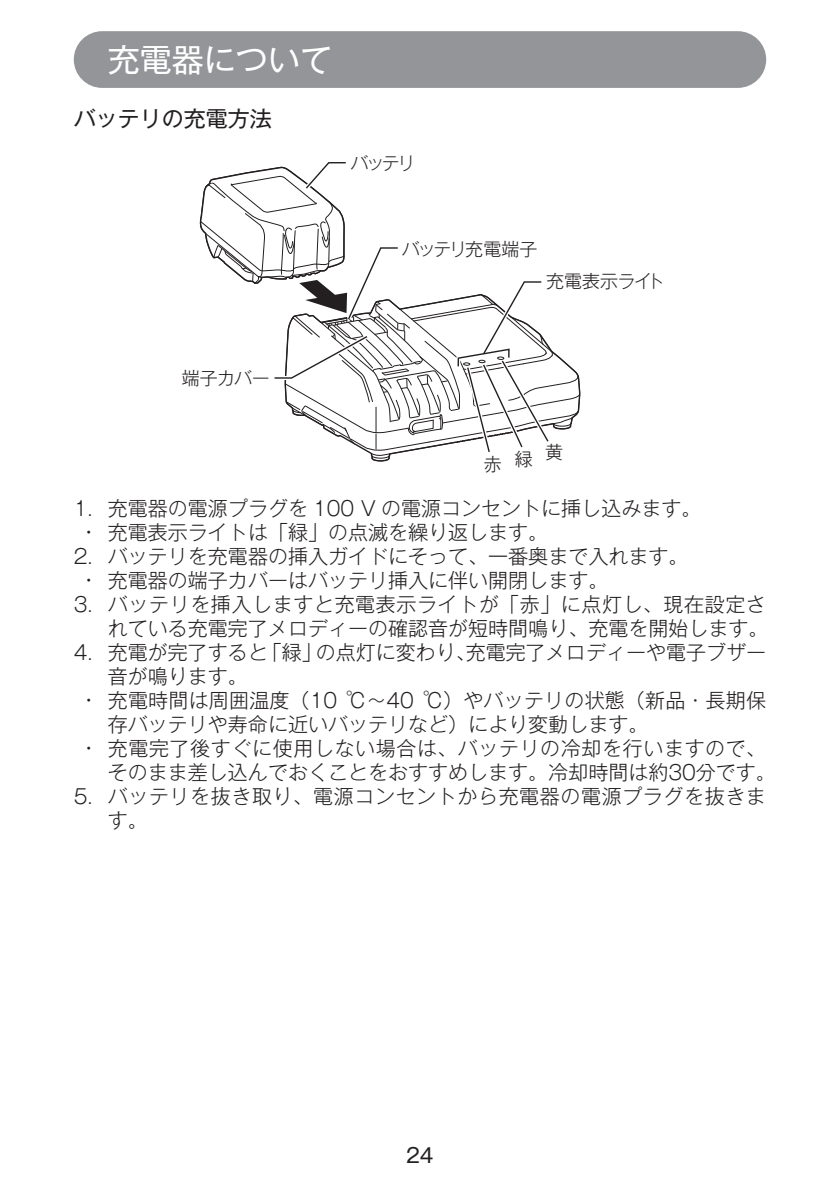
<style>
.page{position:relative;width:840px;height:1191px;background:#fff}
.page>*{position:absolute;margin:0;border:0;box-sizing:border-box;transform-origin:0 0}
.t1{font:32px "Gothic MB101 Pro";color:#fff}
.t2{font:22px "Gothic MB101 Pro";color:#231f20}
.t3{font:300 20px/24px "Gothic MB101 Pro";color:#231f20}
.t4{font:300 20px/24px "Gothic MB101 Pro";letter-spacing:.03em;color:#231f20}
.t5{font:20px "Gothic MB101 Pro";color:#231f20}
.t6{font:300 18px "Gothic MB101 Pro";letter-spacing:-.045em;color:#231f20}
.t7{font:300 18px "Gothic MB101 Pro";letter-spacing:-.1em;color:#231f20}
.t8{font:300 18px "Gothic MB101 Pro";letter-spacing:-.025em;color:#231f20}
</style>
<div class="page">
<div style="left:74px;top:31px;width:691px;height:57px;background:#939598;border-radius:28px"></div>
<svg style="left:199px;top:162px;width:381px;height:300px"></svg>
<h1 class="t1" style="left:108px;top:33px;width:226px">充電器について</h1>
<p class="t2" style="left:74px;top:100px;width:199px">バッテリの充電方法</p>
<p class="t6" style="left:350px;top:148px;width:67px">バッテリ</p>
<p class="t7" style="left:401px;top:234px;width:137px">バッテリ充電端子</p>
<p class="t8" style="left:546px;top:266px;width:120px">充電表示ライト</p>
<p class="t6" style="left:182px;top:363px;width:89px">端子カバー</p>
<p class="t6" style="left:483px;top:447px;width:51px">赤 緑</p>
<p class="t6" style="left:545px;top:437px;width:19px">黄</p>
<p class="t3" style="left:74px;top:493px;width:628px">1. 充電器の電源プラグを 100 V の電源コンセントに挿し込みます。</p>
<p class="t3" style="left:85px;top:517px;width:464px">• 充電表示ライトは「緑」の点滅を繰り返します。</p>
<p class="t3" style="left:74px;top:541px;width:616px">2. バッテリを充電器の挿入ガイドにそって、一番奥まで入れます。</p>
<p class="t3" style="left:85px;top:565px;width:524px">• 充電器の端子カバーはバッテリ挿入に伴い開閉します。</p>
<p class="t3" style="left:74px;top:589px;width:696px;text-align:right">3. バッテリを挿入しますと充電表示ライトが「赤」に点灯し、現在設定されている充電完了メロディーの確認音が短時間鳴り、充電を開始します。</p>
<p class="t3" style="left:108px;top:637px;width:659px;text-indent:-34px">4. 充電が完了すると「緑」の点灯に変わり、充電完了メロディーや電子ブザー音が鳴ります。</p>
<p class="t3" style="left:108px;top:685px;width:659px;text-indent:-23px">• 充電時間は周囲温度（10 ℃～40 ℃）やバッテリの状態（新品・長期保存バッテリや寿命に近いバッテリなど）により変動します。</p>
<p class="t3" style="left:108px;top:733px;width:669px;text-indent:-23px">• 充電完了後すぐに使用しない場合は、バッテリの冷却を行いますので、そのまま差し込んでおくことをおすすめします。冷却時間は約30分です。</p>
<p class="t4" style="left:108px;top:781px;width:659px;text-indent:-34px">5. バッテリを抜き取り、電源コンセントから充電器の電源プラグを抜きます。</p>
<p class="t5" style="left:406px;top:1139px;width:29px">24</p>
</div>
